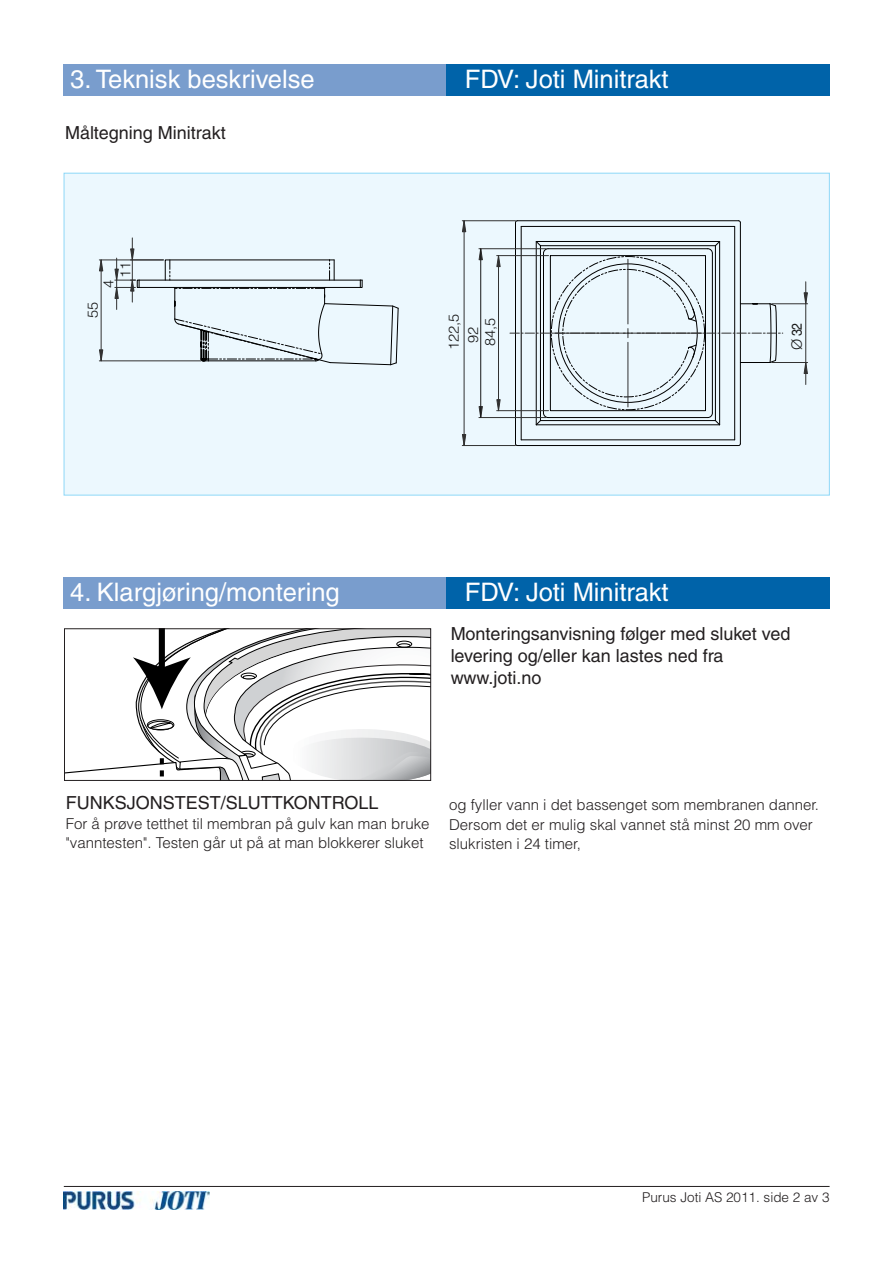
<style>
.page{position:relative;width:893px;height:1263px;background:#fff}
.page>*{position:absolute;margin:0;border:0;box-sizing:border-box;transform-origin:0 0}
.t1{font:25.5px "Helvetica";color:#fff}
.t2{font:18px/21.6px "Helvetica";color:#231f20}
.t3{font:300 15px/19.5px "Helvetica";color:#231f20}
.t4{font:300 14.25px/19.5px "Helvetica";letter-spacing:.005em;color:#181818;text-align:center}
.t5{font:14.25px "Helvetica";color:#181818;scale:.87 1}
.t6{font:300 13.5px "Helvetica";color:#231f20}
.s1{font-weight:300}
</style>
<div class="page">
<hr style="left:64px;top:1186px;width:765px;height:1px;background:#231f20">
<img style="left:64px;top:1191px;width:146px;height:18px">
<div style="left:64px;top:64px;width:383px;height:32px;background:#799dcd"></div>
<div style="left:447px;top:64px;width:382px;height:32px;background:#0063a9"></div>
<div style="left:64px;top:173px;width:765px;height:322px;background:#ecf8fe"></div>
<hr style="left:515px;top:223px;width:1px;height:221px;background:#000">
<hr style="left:517px;top:220px;width:221px;height:1px;background:#000">
<hr style="left:740px;top:223px;width:1px;height:221px;background:#000">
<hr style="left:517px;top:445px;width:221px;height:1px;background:#000">
<hr style="left:521px;top:226px;width:1px;height:214px;background:#000">
<hr style="left:521px;top:439px;width:213px;height:1px;background:#000">
<hr style="left:734px;top:226px;width:1px;height:214px;background:#000">
<hr style="left:521px;top:226px;width:213px;height:1px;background:#000">
<svg style="left:496px;top:256px;width:5px;height:11px"></svg>
<svg style="left:496px;top:399px;width:5px;height:20px"></svg>
<hr style="left:496px;top:255px;width:52px;height:1px;background:#313131">
<hr style="left:496px;top:410px;width:52px;height:1px;background:#313131">
<hr style="left:498px;top:256px;width:1px;height:155px;background:#313131">
<svg style="left:478px;top:248px;width:5px;height:12px"></svg>
<svg style="left:478px;top:406px;width:5px;height:13px"></svg>
<hr style="left:479px;top:248px;width:67px;height:1px;background:#313131">
<hr style="left:479px;top:417px;width:67px;height:1px;background:#313131">
<hr style="left:480px;top:249px;width:1px;height:169px;background:#181818">
<svg style="left:461px;top:434px;width:5px;height:12px"></svg>
<svg style="left:461px;top:220px;width:5px;height:12px"></svg>
<hr style="left:462px;top:445px;width:53px;height:1px;background:#313131">
<hr style="left:462px;top:220px;width:53px;height:1px;background:#313131">
<hr style="left:464px;top:221px;width:1px;height:224px;background:#313131">
<svg style="left:803px;top:292px;width:5px;height:20px"></svg>
<hr style="left:771px;top:362px;width:36px;height:1px;background:#313131">
<hr style="left:771px;top:303px;width:36px;height:1px;background:#313131">
<svg style="left:803px;top:362px;width:5px;height:22px"></svg>
<hr style="left:805px;top:282px;width:1px;height:80px;background:#313131">
<svg style="left:510px;top:241px;width:274px;height:185px"></svg>
<svg style="left:99px;top:349px;width:4px;height:13px"></svg>
<svg style="left:99px;top:259px;width:4px;height:13px"></svg>
<hr style="left:99px;top:360px;width:102px;height:1px;background:#313131">
<hr style="left:99px;top:260px;width:64px;height:1px;background:#313131">
<hr style="left:101px;top:260px;width:1px;height:101px;background:#313131">
<svg style="left:114px;top:248px;width:285px;height:118px"></svg>
<hr style="left:132px;top:238px;width:1px;height:42px;background:#313131">
<div style="left:64px;top:577px;width:383px;height:32px;background:#799dcd"></div>
<div style="left:447px;top:577px;width:382px;height:32px;background:#0063a9"></div>
<svg style="left:66px;top:630px;width:363px;height:149px"></svg>
<div style="left:64px;top:628px;width:367px;height:153px;border:1px solid #231f20"></div>
<h1 class="t1" style="left:70px;top:69px;width:246px">3. Teknisk beskrivelse</h1>
<h1 class="t1" style="left:465px;top:69px;width:205px">FDV: Joti Minitrakt</h1>
<p class="t2" style="left:65px;top:124px;width:162px">Måltegning Minitrakt</p>
<p class="t4" style="left:117px;top:278px;width:18px;rotate:-90deg">11</p>
<p class="t4" style="left:100px;top:288px;width:10px;rotate:-90deg">4</p>
<p class="t4" style="left:84px;top:318px;width:18px;rotate:-90deg">55</p>
<p class="t4" style="left:445px;top:350px;width:38px;rotate:-90deg">122,5<br>92</p>
<p class="t4" style="left:481px;top:346px;width:30px;rotate:-90deg">84,5</p>
<p class="t5" style="left:791px;top:350px;width:33px;rotate:-90deg"><span class="s1">Ø</span>32</p>
<h1 class="t1" style="left:70px;top:583px;width:271px">4. Klargjøring/montering</h1>
<h1 class="t1" style="left:465px;top:583px;width:205px">FDV: Joti Minitrakt</h1>
<p class="t2" style="left:450px;top:625px;width:341px">Monteringsanvisning følger med sluket ved levering og/eller kan lastes ned fra www.joti.no</p>
<p class="t2" style="left:66px;top:794px;width:314px">FUNKSJONSTEST/SLUTTKONTROLL</p>
<p class="t3" style="left:66px;top:815px;width:365px">For å prøve tetthet til membran på gulv kan man bruke "vanntesten". Testen går ut på at man blokkerer sluket</p>
<p class="t3" style="left:449px;top:797px;width:371px">og fyller vann i det bassenget som membranen danner.<br>Dersom det er mulig skal vannet stå minst 20 mm over slukristen i 24 timer,</p>
<p class="t6" style="left:642px;top:1193px;width:189px">Purus Joti AS 2011. side 2 av 3</p>
</div>
